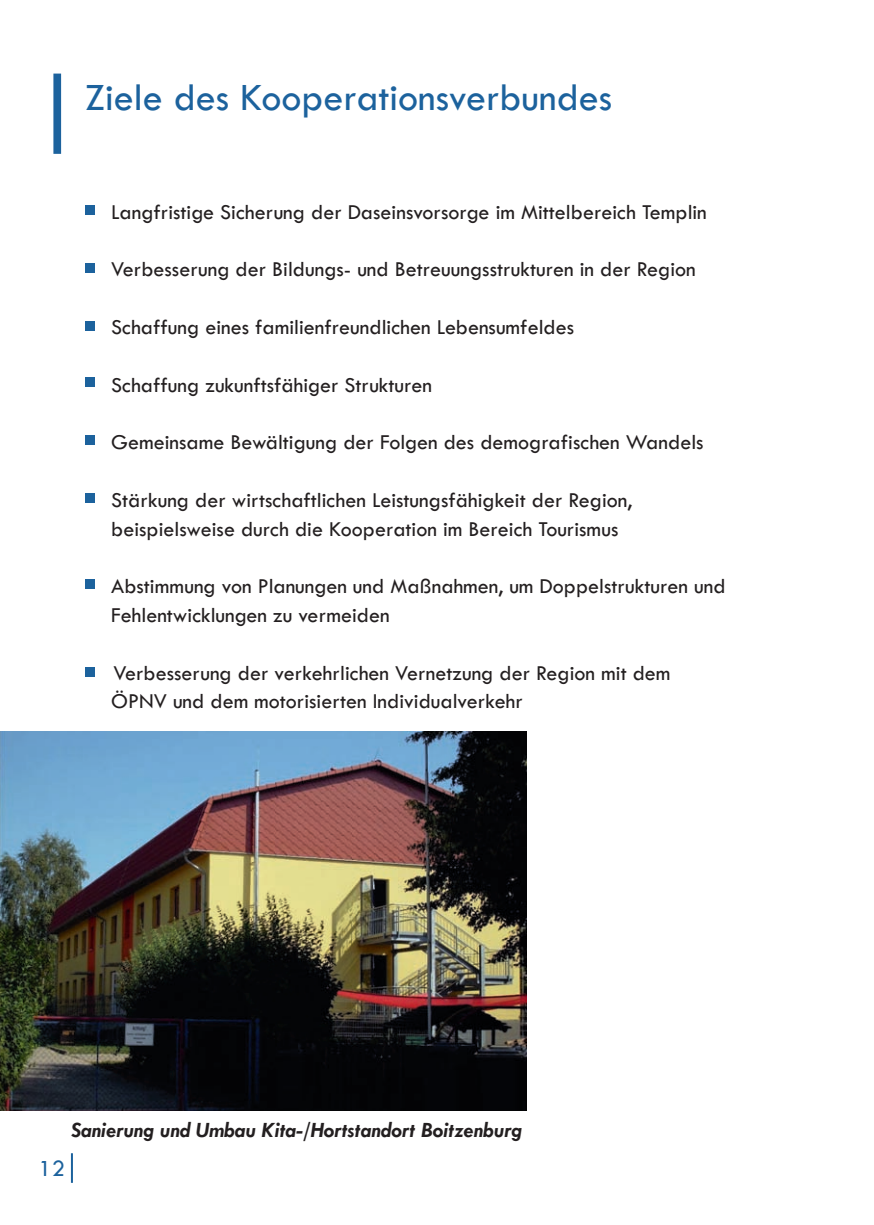
<style>
.page{position:relative;width:874px;height:1225px;background:#fff}
.page>*{position:absolute;margin:0;border:0;box-sizing:border-box;transform-origin:0 0}
.t1{font:40px "Tw Cen";color:#1c629d}
.t2{font:24px "Tw Cen";color:#1c629d}
.t3{font:22px/28.8px "Tw Cen";color:#231f20}
.t4{font:italic 700 22px "Tw Cen";letter-spacing:.005em;color:#231f20}
.s1{font-size:24px}
</style>
<div class="page">
<hr style="left:71px;top:1153px;width:2px;height:29px;background:#1c629d">
<img style="left:0;top:732px;width:526px;height:378px">
<div style="left:53px;top:74px;width:8px;height:80px;background:#1c629d"></div>
<div style="left:85px;top:205px;width:10px;height:10px;background:#1c629d"></div>
<div style="left:85px;top:263px;width:10px;height:10px;background:#1c629d"></div>
<div style="left:85px;top:321px;width:10px;height:10px;background:#1c629d"></div>
<div style="left:85px;top:377px;width:10px;height:10px;background:#1c629d"></div>
<div style="left:85px;top:435px;width:10px;height:10px;background:#1c629d"></div>
<div style="left:85px;top:493px;width:10px;height:10px;background:#1c629d"></div>
<div style="left:85px;top:579px;width:10px;height:10px;background:#1c629d"></div>
<div style="left:85px;top:667px;width:10px;height:10px;background:#1c629d"></div>
<h1 class="t1" style="left:85px;top:80px;width:528px">Ziele des Kooperationsverbundes</h1>
<p class="t3" style="left:85px;top:198px;width:623px"><span class="s1">•</span> Langfristige Sicherung der Daseinsvorsorge im Mittelbereich Templin</p>
<p class="t3" style="left:85px;top:256px;width:612px"><span class="s1">•</span> Verbesserung der Bildungs- und Betreuungsstrukturen in der Region</p>
<p class="t3" style="left:85px;top:314px;width:490px"><span class="s1">•</span> Schaffung eines familienfreundlichen Lebensumfeldes</p>
<p class="t3" style="left:85px;top:371px;width:348px"><span class="s1">•</span> Schaffung zukunftsfähiger Strukturen</p>
<p class="t3" style="left:85px;top:429px;width:619px"><span class="s1">•</span> Gemeinsame Bewältigung der Folgen des demografischen Wandels</p>
<p class="t3" style="left:85px;top:486px;width:548px;text-align:center"><span class="s1">•</span> Stärkung der wirtschaftlichen Leistungsfähigkeit der Region, beispielsweise durch die Kooperation im Bereich Tourismus</p>
<p class="t3" style="left:111px;top:573px;width:615px;text-indent:-26px"><span class="s1">•</span> Abstimmung von Planungen und Maßnahmen, um Doppelstrukturen und<br>Fehlentwicklungen zu vermeiden</p>
<p class="t3" style="left:111px;top:659px;width:560px;text-indent:-26px"><span class="s1">•</span> Verbesserung der verkehrlichen Vernetzung der Region mit dem<br>ÖPNV und dem motorisierten Individualverkehr</p>
<p class="t4" style="left:72px;top:1116px;width:451px">Sanierung und Umbau Kita-/Hortstandort Boitzenburg</p>
<p class="t2" style="left:39px;top:1157px;width:28px">12</p>
</div>
